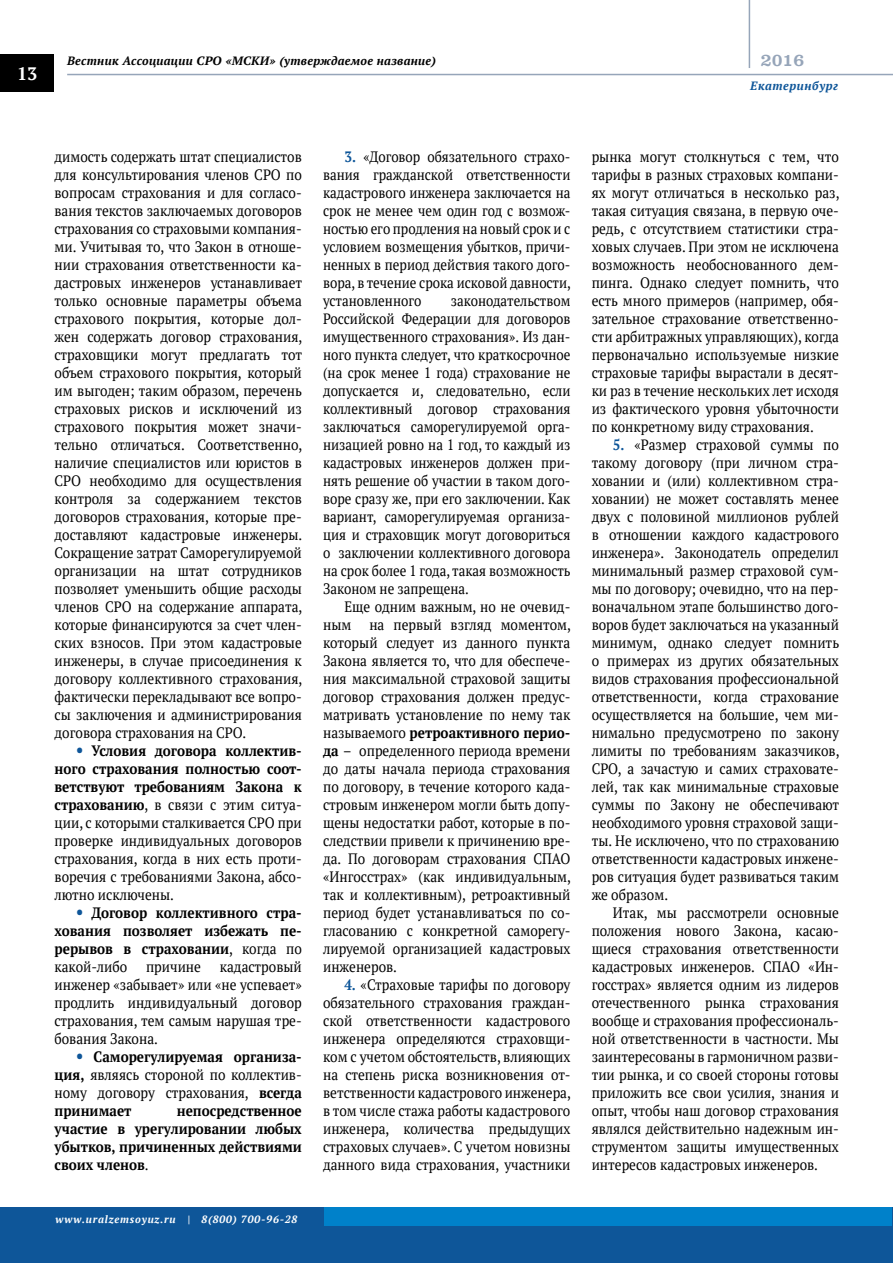
<style>
.page{position:relative;width:893px;height:1263px;background:#fff}
.page>*{position:absolute;margin:0;border:0;box-sizing:border-box;transform-origin:0 0}
.t1{font:700 18px "PT Serif";color:#fff}
.t2{font:700 16.5px "PB Slab";color:#96a5b9}
.t3{font:15px/18px "PT Serif";color:#000;text-align:justify;scale:.9 1}
.t4{font:15px/18px "PT Serif";color:#000;text-align:justify;scale:.88 1}
.t5{font:700 15px/18px "PT Serif";color:#000;text-align:justify;scale:.9 1}
.t6{font:italic 700 12px "PT Serif";letter-spacing:.025em;color:#000}
.t7{font:italic 700 12px "PT Serif";letter-spacing:.05em;color:#0e5699}
.t8{font:italic 700 10.5px "PT Serif";letter-spacing:.075em;color:#fff}
.s1{font-weight:700;font-size:18px;color:#0e5699}
.s2{font-weight:700}
.s3{font-size:18px;color:#0e5699}
.s4{font-weight:400}
.s5{font-weight:700;color:#0e5699}
</style>
<div class="page">
<div style="left:0;top:55px;width:54px;height:37px;background:#000"></div>
<hr style="left:67px;top:74px;width:826px;height:1px;background:#96a5b9">
<div style="left:0;top:1207px;width:893px;height:56px;background:#0e5699"></div>
<div style="left:325px;top:1207px;width:567px;height:19px;background:#0081ca"></div>
<hr style="left:749px;top:0;width:1px;height:68px;background:#96a5b9">
<p class="t1" style="left:17px;top:61px;width:22px">13</p>
<p class="t6" style="left:67px;top:53px;width:370px">Вестник Ассоциации СРО «МСКИ» (утверждаемое название)</p>
<p class="t2" style="left:761px;top:51px;width:45px">2016</p>
<p class="t7" style="left:750px;top:78px;width:90px">Екатеринбург</p>
<p class="t3" style="left:55px;top:148px;width:277px">димость содержать штат специалистов для консультирования членов СРО по вопросам страхования и для согласо&shy;вания текстов заключаемых договоров страхования со страховыми компания&shy;ми. Учитывая то, что Закон в отноше&shy;нии страхования ответственности ка&shy;дастровых инженеров устанавливает только основные параметры объема страхового покрытия, которые дол&shy;жен содержать договор страхования, страховщики могут предлагать тот объем страхового покрытия, который им выгоден; таким образом, перечень страховых рисков и исключений из страхового покрытия может значи&shy;тельно отличаться. Соответственно, наличие специалистов или юристов в СРО необходимо для осуществления контроля за содержанием текстов договоров страхования, которые пре&shy;доставляют кадастровые инженеры.<br>Сокращение затрат Саморегулируемой организации на штат сотрудников позволяет уменьшить общие расходы членов СРО на содержание аппарата, которые финансируются за счет член&shy;ских взносов. При этом кадастровые инженеры, в случае присоединения к договору коллективного страхования, фактически перекладывают все вопро&shy;сы заключения и администрирования договора страхования на СРО.</p>
<p class="t3" style="left:55px;top:742px;width:276px;text-indent:21px"><span class="s1">•</span> <span class="s2">Условия договора коллектив&shy;ного страхования полностью соот&shy;ветствуют требованиям Закона к страхованию</span>, в связи с этим ситуа&shy;ции, с которыми сталкивается СРО при проверке индивидуальных договоров страхования, когда в них есть проти&shy;воречия с требованиями Закона, абсо&shy;лютно исключены.</p>
<p class="t5" style="left:55px;top:903px;width:276px;text-indent:21px"><span class="s3">•</span> Договор коллективного стра&shy;хования позволяет избежать пе&shy;рерывов в страховании<span class="s4">, когда по какой-либо</span></p>
<p class="t3" style="left:55px;top:958px;width:276px;text-indent:165px">кадастровый инженер «забывает» или «не успевает» продлить индивидуальный договор страхования, тем самым нарушая тре&shy;бования Закона.</p>
<p class="t3" style="left:55px;top:1048px;width:276px;text-indent:21px"><span class="s1">•</span> <span class="s2">Саморегулируемая организа&shy;ция,</span> являясь стороной по коллектив&shy;ному договору страхования, <span class="s2">всегда принимает</span></p>
<p class="t3" style="left:146px;top:958px;width:63px">причине</p>
<p class="t5" style="left:55px;top:1101px;width:276px;text-indent:122px">непосредственное участие в урегулировании любых убытков, причиненных действиями своих членов<span class="s4">.</span></p>
<p class="t8" style="left:56px;top:1212px;width:243px">www.uralzemsoyuz.ru | 8(800) 700-96-28</p>
<p class="t4" style="left:323px;top:148px;width:283px;text-indent:21px"><span class="s5">3.</span> «Договор обязательного страхо&shy;вания гражданской ответственности кадастрового инженера заключается на срок не менее чем один год с возмож&shy;ностью его продления на новый срок и с условием возмещения убытков, причи&shy;ненных в период действия такого дого&shy;вора, в течение срока исковой давности, установленного</p>
<p class="t4" style="left:323px;top:292px;width:283px;text-indent:128px">законодательством Российской Федерации для договоров имущественного страхования». Из дан&shy;ного пункта следует, что краткосрочное (на срок менее 1 года) страхование не допускается и, следовательно, если коллективный договор страхования заключаться саморегулируемой орга&shy;низацией ровно на 1 год, то каждый из кадастровых инженеров должен при&shy;нять решение об участии в таком дого&shy;воре сразу же, при его заключении. Как вариант, саморегулируемая организа&shy;ция и страховщик могут договориться о заключении коллективного договора на срок более 1 года, такая возможность Законом не запрещена.</p>
<p class="t3" style="left:323px;top:598px;width:277px;text-indent:21px">Еще одним важным, но не очевид&shy;ным на первый взгляд моментом, который следует из данного пункта Закона является то, что для обеспече&shy;ния максимальной страховой защиты договор страхования должен предус&shy;матривать установление по нему так называемого <span class="s2">ретроактивного перио&shy;да</span> – определенного периода времени до даты начала периода страхования по договору, в течение которого када&shy;стровым инженером могли быть допу&shy;щены недостатки работ, которые в по&shy;следствии привели к причинению вре&shy;да. По договорам страхования СПАО «Ингосстрах» (как индивидуальным, так и коллективным), ретроактивный период будет устанавливаться по со&shy;гласованию с конкретной саморегу&shy;лируемой организацией кадастровых инженеров.</p>
<p class="t3" style="left:323px;top:976px;width:277px;text-indent:21px"><span class="s5">4.</span> «Страховые тарифы по договору обязательного страхования граждан&shy;ской ответственности кадастрового инженера определяются страховщи&shy;ком с учетом обстоятельств, влияющих на степень риска возникновения от&shy;ветственности кадастрового инженера, в том числе стажа работы кадастрового инженера, количества предыдущих страховых случаев». С учетом новизны данного вида страхования, участники</p>
<p class="t3" style="left:592px;top:148px;width:277px">рынка могут столкнуться с тем, что тарифы в разных страховых компани&shy;ях могут отличаться в несколько раз, такая ситуация связана, в первую оче&shy;редь, с отсутствием статистики стра&shy;ховых случаев. При этом не исключена возможность необоснованного дем&shy;пинга. Однако следует помнить, что есть много примеров (например, обя&shy;зательное страхование ответственно&shy;сти арбитражных управляющих), когда первоначально используемые низкие страховые тарифы вырастали в десят&shy;ки раз в течение нескольких лет исходя из фактического уровня убыточности по конкретному виду страхования.</p>
<p class="t3" style="left:592px;top:436px;width:277px;text-indent:21px"><span class="s5">5.</span> «Размер страховой суммы по такому договору (при личном стра&shy;ховании и (или) коллективном стра&shy;ховании) не может составлять менее двух с половиной миллионов рублей в отношении каждого кадастрового инженера». Законодатель определил минимальный размер страховой сум&shy;мы по договору; очевидно, что на пер&shy;воначальном этапе большинство дого&shy;воров будет заключаться на указанный минимум, однако следует помнить о примерах из других обязательных видов страхования профессиональной ответственности, когда страхование осуществляется на большие, чем ми&shy;нимально предусмотрено по закону лимиты по требованиям заказчиков, СРО, а зачастую и самих страховате&shy;лей, так как минимальные страховые суммы по Закону не обеспечивают необходимого уровня страховой защи&shy;ты. Не исключено, что по страхованию ответственности кадастровых инжене&shy;ров ситуация будет развиваться таким же образом.</p>
<p class="t3" style="left:592px;top:904px;width:276px;text-indent:21px">Итак, мы рассмотрели основные положения нового Закона, касаю&shy;щиеся страхования ответственности кадастровых инженеров. СПАО «Ин&shy;госстрах» является одним из лидеров отечественного рынка страхования вообще и страхования профессиональ&shy;ной ответственности в частности. Мы заинтересованы в гармоничном разви&shy;тии рынка, и со своей стороны готовы приложить все свои усилия, знания и опыт, чтобы наш договор страхования являлся действительно надежным ин&shy;струментом защиты имущественных интересов кадастровых инженеров.</p>
</div>
